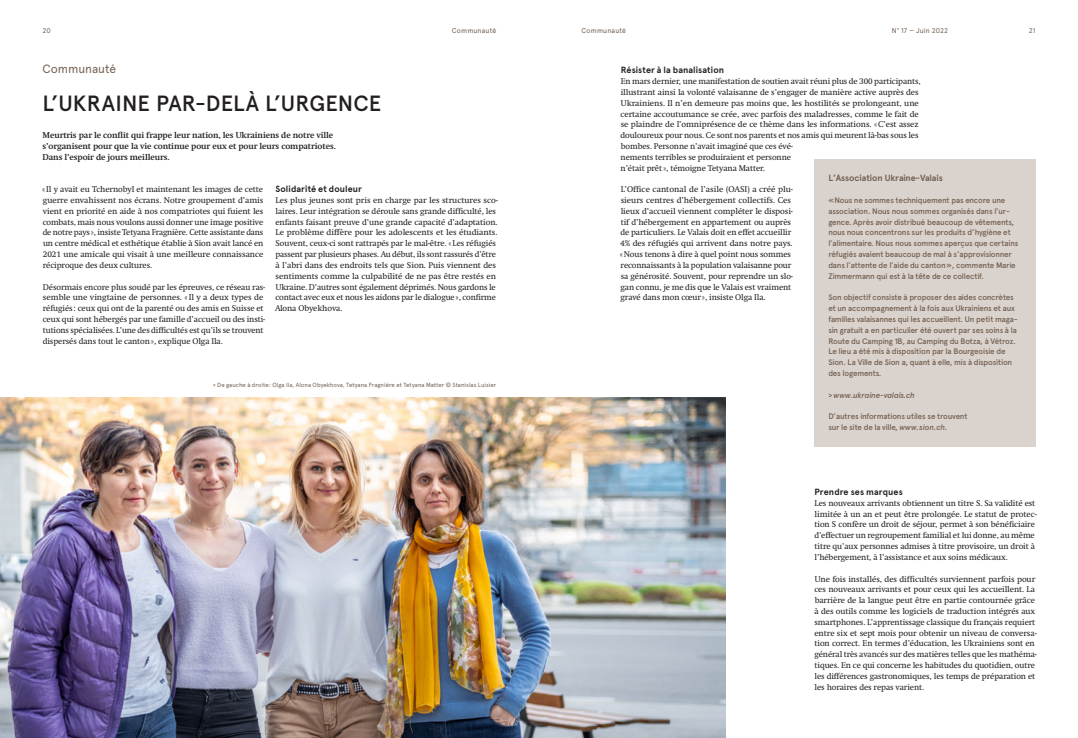
<style>
.page{position:relative;width:1078px;height:738px;background:#fff}
.page>*{position:absolute;margin:0;border:0;box-sizing:border-box;transform-origin:0 0}
.N_Titre_tertiaire{font:500 22px "Apercu";letter-spacing:.005em;color:#231f20}
.Titre_rubrique{font:12px "Apercu";letter-spacing:-.005em;color:#736152}
.Corps{font:700 9px "Apercu";letter-spacing:.01em;color:#231f20}
.Titre_encadré{font:700 9px "Apercu";letter-spacing:-.015em;color:#736152}
.Corps-2{font:8.3px/10.8px "Swift";letter-spacing:-.01em;color:#231f20}
.Chapeau{font:700 8.3px/10.8px "Swift";letter-spacing:-.01em;color:#231f20}
.Corps_encadré{font:500 8px/10.8px "Apercu";letter-spacing:-.025em;color:#736152}
.Corps_encadré-2{font:italic 500 8px "Apercu";letter-spacing:-.03em;color:#736152}
.t1{font:7px "Apercu";letter-spacing:.02em;color:#736152}
.Légendes_photos__dro{font:6px "Apercu";letter-spacing:.005em;color:#736152}
.s1{font-style:italic}
</style>
<div class="page">
<img style="left:0;top:397px;width:725px;height:340px">
<div style="left:814px;top:160px;width:221px;height:287px;background:#dad2cc"></div>
<p class="t1" style="left:43px;top:26px;width:10px">20</p>
<p class="t1" style="left:452px;top:26px;width:46px">Communauté</p>
<p class="t1" style="left:581px;top:26px;width:46px">Communauté</p>
<p class="t1" style="left:891px;top:26px;width:58px">N° 17 — Juin 2022</p>
<p class="t1" style="left:1028px;top:26px;width:8px">21</p>
<p class="Titre_rubrique" style="left:43px;top:62px;width:75px">Communauté</p>
<p class="N_Titre_tertiaire" style="left:43px;top:90px;width:340px">L’UKRAINE PAR-DELÀ L’URGENCE</p>
<p class="Chapeau" style="left:43px;top:130px;width:295px">Meurtris par le conflit qui frappe leur nation, les Ukrainiens de notre ville s’organisent pour que la vie continue pour eux et pour leurs compatriotes.<br>Dans l’espoir de jours meilleurs.</p>
<p class="Corps-2" style="left:42px;top:184px;width:223px;text-align:justify">«Il y avait eu Tchernobyl et maintenant les images de cette guerre envahissent nos écrans. Notre groupement d’amis vient en priorité en aide à nos compatriotes qui fuient les combats, mais nous voulons aussi donner une image positive de notre pays», insiste Tetyana Fragnière. Cette assistante dans un centre médical et esthétique établie à Sion avait lancé en 2021 une amicale qui visait à une meilleure connaissance réciproque des deux cultures.</p>
<p class="Corps-2" style="left:43px;top:281px;width:224px">Désormais encore plus soudé par les épreuves, ce réseau ras&shy;semble une vingtaine de personnes. «Il y a deux types de réfugiés: ceux qui ont de la parenté ou des amis en Suisse et ceux qui sont hébergés par une famille d’accueil ou des insti&shy;tutions spécialisées. L’une des difficultés est qu’ils se trouvent dispersés dans tout le canton», explique Olga Ila.</p>
<p class="Corps" style="left:620px;top:65px;width:105px">Résister à la banalisation</p>
<p class="Corps-2" style="left:620px;top:76px;width:302px">En mars dernier, une manifestation de soutien avait réuni plus de 300 participants, illustrant ainsi la volonté valaisanne de s’engager de manière active auprès des Ukrainiens. Il n’en demeure pas moins que, les hostilités se prolongeant, une certaine accoutumance se crée, avec parfois des maladresses, comme le fait de se plaindre de l’omniprésence de ce thème dans les informations. «C’est assez douloureux pour nous. Ce sont nos parents et nos amis qui meurent là-bas sous les bombes. Personne n’avait imaginé que ces évé-<br>nements terribles se produiraient et personne<br>n’était prêt», témoigne Tetyana Matter.</p>
<p class="Corps-2" style="left:619px;top:184px;width:174px">L’Office cantonal de l’asile (OASI) a créé plu&shy;sieurs centres d’hébergement collectifs. Ces lieux d’accueil viennent compléter le disposi&shy;tif d’hébergement en appartement ou auprès de particuliers. Le Valais doit en effet accueillir 4% des réfugiés qui arrivent dans notre pays. «Nous tenons à dire à quel point nous sommes reconnaissants à la population valaisanne pour sa générosité. Souvent, pour reprendre un slo&shy;gan connu, je me dis que le Valais est vraiment gravé dans mon cœur», insiste Olga Ila.</p>
<p class="Titre_encadré" style="left:828px;top:173px;width:116px">L’Association Ukraine-Valais</p>
<p class="Corps_encadré" style="left:828px;top:195px;width:191px">«Nous ne sommes techniquement pas encore une association. Nous nous sommes organisés dans l’ur&shy;gence. Après avoir distribué beaucoup de vêtements, nous nous concentrons sur les produits d’hygiène et l’alimentaire. Nous nous sommes aperçus que certains réfugiés avaient beaucoup de mal à s’approvisionner dans l’attente de l’aide du canton», commente Marie Zimmermann qui est à la tête de ce collectif.</p>
<p class="Corps_encadré" style="left:828px;top:292px;width:191px">Son objectif consiste à proposer des aides concrètes et un accompagnement à la fois aux Ukrainiens et aux familles valaisannes qui les accueillent. Un petit maga&shy;sin gratuit a en particulier été ouvert par ses soins à la Route du Camping 1B, au Camping du Botza, à Vétroz.<br>Le lieu a été mis à disposition par la Bourgeoisie de Sion. La Ville de Sion a, quant à elle, mis à disposition des logements.</p>
<p class="Corps_encadré-2" style="left:828px;top:390px;width:88px">&gt; www.ukraine-valais.ch</p>
<p class="Corps_encadré" style="left:828px;top:411px;width:140px">D’autres informations utiles se trouvent sur le site de la ville, <span class="s1">www.sion.ch.</span></p>
<p class="Corps" style="left:275px;top:183px;width:88px">Solidarité et douleur</p>
<p class="Corps-2" style="left:275px;top:195px;width:224px">Les plus jeunes sont pris en charge par les structures sco&shy;laires. Leur intégration se déroule sans grande difficulté, les enfants faisant preuve d’une grande capacité d’adaptation.<br>Le problème diffère pour les adolescents et les étudiants.<br>Souvent, ceux-ci sont rattrapés par le mal-être. «Les réfugiés passent par plusieurs phases. Au début, ils sont rassurés d’être à l’abri dans des endroits tels que Sion. Puis viennent des sentiments comme la culpabilité de ne pas être restés en Ukraine. D’autres sont également déprimés. Nous gardons le contact avec eux et nous les aidons par le dialogue», confirme Alona Obyekhova.</p>
<p class="Légendes_photos__dro" style="left:213px;top:381px;width:285px">&gt; De gauche à droite: Olga Ila, Alona Obyekhova, Tetyana Fragnière et Tetyana Matter © Stanislas Luisier</p>
<p class="Corps" style="left:814px;top:486px;width:90px">Prendre ses marques</p>
<p class="Corps-2" style="left:814px;top:497px;width:224px">Les nouveaux arrivants obtiennent un titre S. Sa validité est limitée à un an et peut être prolongée. Le statut de protec&shy;tion S confère un droit de séjour, permet à son bénéficiaire d’effectuer un regroupement familial et lui donne, au même titre qu’aux personnes admises à titre provisoire, un droit à l’hébergement, à l’assistance et aux soins médicaux.</p>
<p class="Corps-2" style="left:814px;top:573px;width:224px">Une fois installés, des difficultés surviennent parfois pour ces nouveaux arrivants et pour ceux qui les accueillent. La barrière de la langue peut être en partie contournée grâce à des outils comme les logiciels de traduction intégrés aux smartphones. L’apprentissage classique du français requiert entre six et sept mois pour obtenir un niveau de conversa&shy;tion correct. En termes d’éducation, les Ukrainiens sont en général très avancés sur des matières telles que les mathéma&shy;tiques. En ce qui concerne les habitudes du quotidien, outre les différences gastronomiques, les temps de préparation et les horaires des repas varient.</p>
</div>
